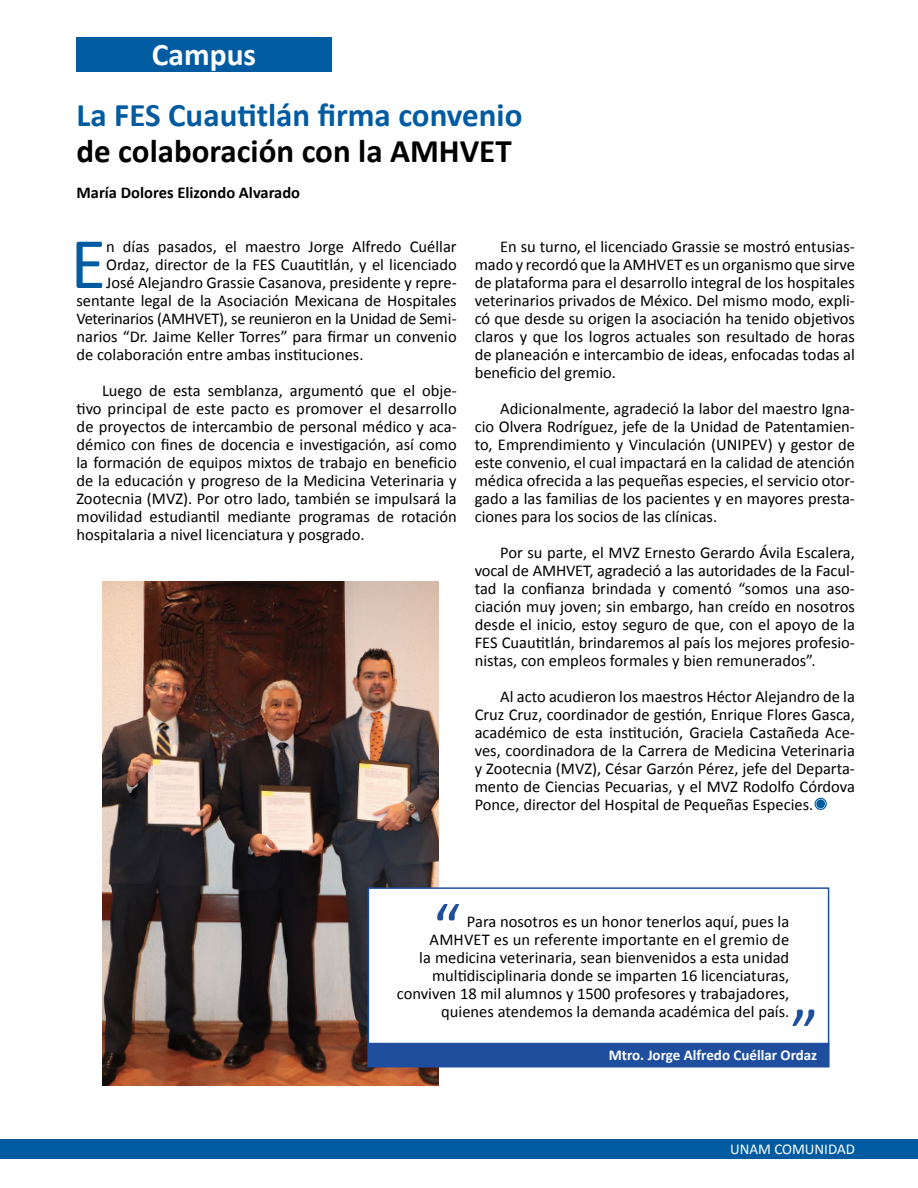
<style>
.page{position:relative;width:918px;height:1188px;background:#fff}
.page>*{position:absolute;margin:0;border:0;box-sizing:border-box;transform-origin:0 0}
.t1{font:73.2px "Calibri";color:#005ba1}
.t2{font:66px "Calibri";color:#204e9e}
.t3{font:700 33px "Calibri";color:#005ba1}
.t4{font:700 33px "Calibri";color:#000}
.t5{font:700 31.5px "Calibri";color:#fff}
.t6{font:16.5px/18px "Calibri";color:#000;text-align:justify}
.t7{font:16.5px "Calibri";letter-spacing:-.02em;color:#000}
.t8{font:700 16.5px "Calibri";color:#000}
.t9{font:700 15px "Calibri";color:#fff}
.t10{font:15px "Calibri";color:#fff}
</style>
<div class="page">
<img style="left:102px;top:581px;width:337px;height:504px">
<div style="left:368px;top:887px;width:461px;height:180px;background:#fff;border:2px solid #204e9e"></div>
<div style="left:368px;top:1043px;width:461px;height:24px;background:#204e9e"></div>
<svg style="left:815px;top:798px;width:12px;height:12px"></svg>
<div style="left:77px;top:38px;width:255px;height:34px;background:#005ba1"></div>
<div style="left:0;top:1139px;width:918px;height:19px;background:#005ba1"></div>
<h3 class="t5" style="left:152px;top:34px;width:106px">Campus</h3>
<h3 class="t3" style="left:77px;top:94px;width:447px">La FES Cuautitlán firma convenio</h3>
<h3 class="t4" style="left:77px;top:130px;width:437px">de colaboración con la AMHVET</h3>
<p class="t8" style="left:77px;top:182px;width:225px">María Dolores Elizondo Alvarado</p>
<h1 class="t1" style="left:70px;top:217px;width:37px">E</h1>
<p class="t6" style="left:106px;top:238px;width:352px">n días pasados, el maestro Jorge Alfredo Cuéllar</p>
<p class="t6" style="left:106px;top:256px;width:352px">Ordaz, director de la FES Cuautitlán, y el licenciado</p>
<p class="t6" style="left:106px;top:274px;width:352px">José Alejandro Grassie Casanova, presidente y repre-</p>
<p class="t6" style="left:77px;top:292px;width:382px">sentante legal de la Asociación Mexicana de Hospitales</p>
<p class="t7" style="left:77px;top:308px;width:382px">Veterinarios (AMHVET), se reunieron en la Unidad de Semi-</p>
<p class="t6" style="left:77px;top:328px;width:382px">narios “Dr. Jaime Keller Torres” para firmar un convenio</p>
<p class="t6" style="left:77px;top:346px;width:289px">de colaboración entre ambas instituciones.</p>
<p class="t6" style="left:77px;top:382px;width:382px;text-indent:26px">Luego de esta semblanza, argumentó que el obje&shy;tivo principal de este pacto es promover el desarrollo de proyectos de intercambio de personal médico y aca&shy;démico con fines de docencia e investigación, así como la formación de equipos mixtos de trabajo en beneficio de la educación y progreso de la Medicina Veterinaria y Zootecnia (MVZ). Por otro lado, también se impulsará la movilidad estudiantil mediante programas de rotación hospitalaria a nivel licenciatura y posgrado.</p>
<p class="t6" style="left:475px;top:238px;width:382px;text-indent:26px">En su turno, el licenciado Grassie se mostró entusias&shy;mado y recordó que la AMHVET es un organismo que sirve de plataforma para el desarrollo integral de los hospitales veterinarios privados de México. Del mismo modo, expli&shy;có que desde su origen la asociación ha tenido objetivos claros y que los logros actuales son resultado de horas de planeación e intercambio de ideas, enfocadas todas al beneficio del gremio.</p>
<p class="t6" style="left:475px;top:400px;width:382px;text-indent:26px">Adicionalmente, agradeció la labor del maestro Igna&shy;cio Olvera Rodríguez, jefe de la Unidad de Patentamien&shy;to, Emprendimiento y Vinculación (UNIPEV) y gestor de este convenio, el cual impactará en la calidad de atención médica ofrecida a las pequeñas especies, el servicio otor&shy;gado a las familias de los pacientes y en mayores presta&shy;ciones para los socios de las clínicas.</p>
<p class="t6" style="left:475px;top:544px;width:382px;text-indent:26px">Por su parte, el MVZ Ernesto Gerardo Ávila Escalera, vocal de AMHVET, agradeció a las autoridades de la Facul&shy;tad la confianza brindada y comentó “somos una aso&shy;ciación muy joven; sin embargo, han creído en nosotros desde el inicio, estoy seguro de que, con el apoyo de la FES Cuautitlán, brindaremos al país los mejores profesio&shy;nistas, con empleos formales y bien remunerados”.</p>
<p class="t6" style="left:475px;top:688px;width:382px;text-indent:26px">Al acto acudieron los maestros Héctor Alejandro de la Cruz Cruz, coordinador de gestión, Enrique Flores Gasca, académico de esta institución, Graciela Castañeda Ace&shy;ves, coordinadora de la Carrera de Medicina Veterinaria y Zootecnia (MVZ), César Garzón Pérez, jefe del Departa&shy;mento de Ciencias Pecuarias, y el MVZ Rodolfo Córdova Ponce, director del Hospital de Pequeñas Especies.</p>
<h2 class="t2" style="left:433px;top:885px;width:29px">“</h2>
<p class="t6" style="left:397px;top:912px;width:394px;text-align:right">Para nosotros es un honor tenerlos aquí, pues la<br>AMHVET es un referente importante en el gremio de<br>la medicina veterinaria, sean bienvenidos a esta unidad multidisciplinaria donde se imparten 16 licenciaturas, conviven 18 mil alumnos y 1500 profesores y trabajadores, quienes atendemos la demanda académica del país.</p>
<h2 class="t2" style="left:791px;top:991px;width:29px">”</h2>
<p class="t9" style="left:609px;top:1045px;width:210px">Mtro. Jorge Alfredo Cuéllar Ordaz</p>
<p class="t10" style="left:730px;top:1140px;width:126px">UNAM COMUNIDAD</p>
</div>
